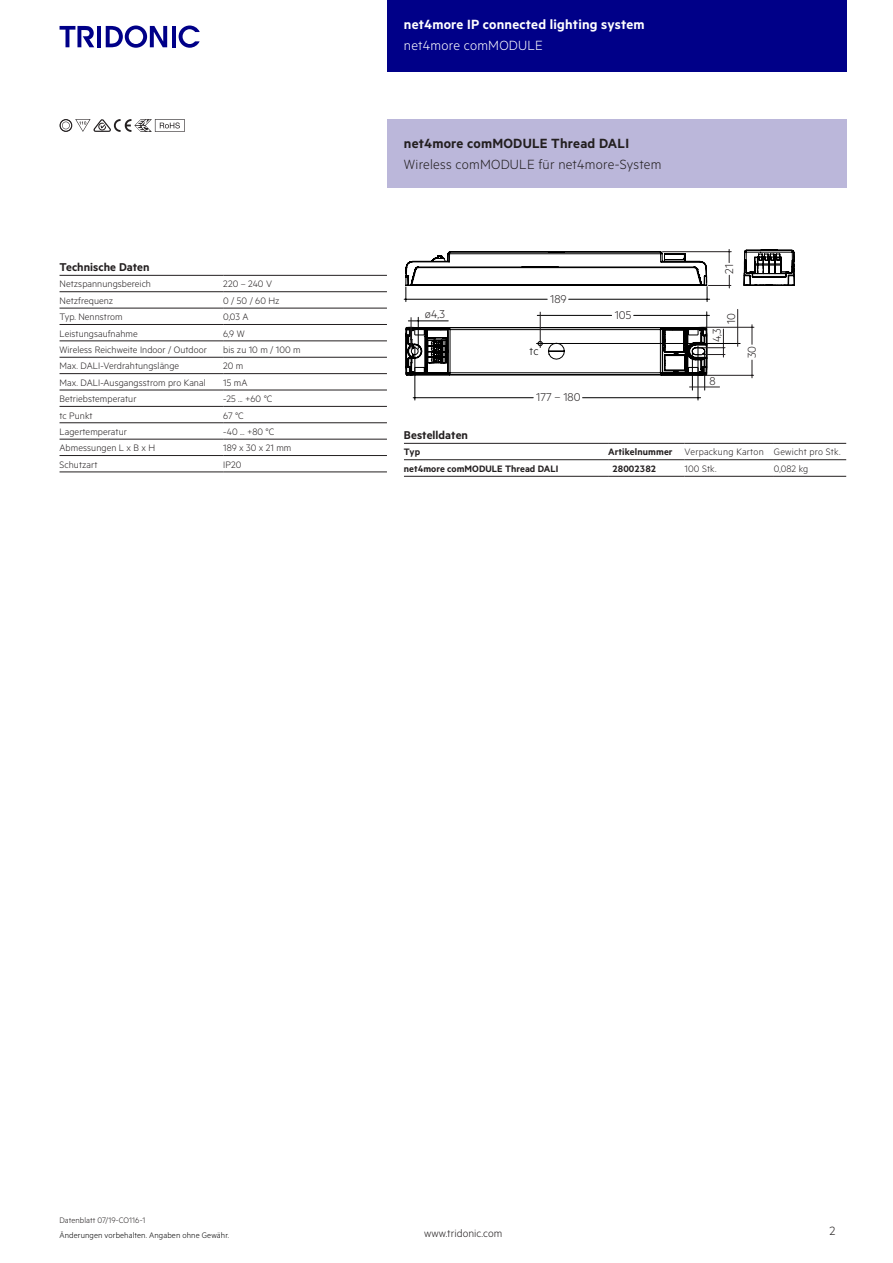
<style>
.page{position:relative;width:893px;height:1263px;background:#fff}
.page>*{position:absolute;margin:0;border:0;box-sizing:border-box;transform-origin:0 0}
.t1{font:15px "Tridonic Metric Print Light";letter-spacing:.015em;color:#231f20}
.t2{font:15px "Tridonic Metric Print Semi";letter-spacing:.015em;color:#fff}
.t3{font:15px "Tridonic Metric Print Semi";letter-spacing:.015em;color:#231f20}
.t4{font:15px "Tridonic Metric Print Light";letter-spacing:.015em;color:#fff}
.t5{font:13.5px "Tridonic Metric Print Light";color:#231f20}
.t6{font:12.75px "Tridonic Metric Print Semi";letter-spacing:.005em;color:#231f20}
.t7{font:12.75px "Tridonic Metric Print Light";color:#231f20}
.t8{font:12.75px "Tridonic Metric Print Light";color:#000}
.t9{font:12px "Tridonic Metric Print Light";letter-spacing:.005em;color:#231f20}
.t10{font:10.5px "Tridonic Metric Print Light";letter-spacing:.005em;color:#231f20}
.t11{font:10.5px "Tridonic Metric Print Semi";letter-spacing:.005em;color:#231f20}
.t12{font:9px "Tridonic Metric Print Light";letter-spacing:.01em;color:#000}
.t13{font:9px "Tridonic Metric Print Light";letter-spacing:.005em;color:#231f20}
.s1{font-family:"Tridonic Metric Print Semi"}
</style>
<div class="page">
<div style="left:387px;top:0;width:459px;height:72px;background:#008"></div>
<hr style="left:97px;top:26px;width:4px;height:21px;background:#008">
<svg style="left:106px;top:26px;width:61px;height:22px"></svg>
<hr style="left:172px;top:26px;width:3px;height:21px;background:#008">
<svg style="left:179px;top:26px;width:21px;height:22px"></svg>
<svg style="left:60px;top:26px;width:34px;height:21px"></svg>
<svg style="left:60px;top:119px;width:125px;height:13px"></svg>
<hr style="left:60px;top:275px;width:163px;height:1px;background:#231f20">
<hr style="left:223px;top:275px;width:164px;height:1px;background:#231f20">
<hr style="left:60px;top:291px;width:163px;height:1px;background:#231f20">
<hr style="left:60px;top:357px;width:163px;height:1px;background:#231f20">
<hr style="left:223px;top:291px;width:164px;height:1px;background:#231f20">
<hr style="left:223px;top:357px;width:164px;height:1px;background:#231f20">
<hr style="left:60px;top:308px;width:163px;height:1px;background:#231f20">
<hr style="left:60px;top:324px;width:163px;height:1px;background:#231f20">
<hr style="left:60px;top:341px;width:163px;height:1px;background:#231f20">
<hr style="left:60px;top:373px;width:163px;height:1px;background:#231f20">
<hr style="left:60px;top:390px;width:163px;height:1px;background:#231f20">
<hr style="left:60px;top:406px;width:163px;height:1px;background:#231f20">
<hr style="left:223px;top:308px;width:164px;height:1px;background:#231f20">
<hr style="left:223px;top:324px;width:164px;height:1px;background:#231f20">
<hr style="left:223px;top:341px;width:164px;height:1px;background:#231f20">
<hr style="left:223px;top:373px;width:164px;height:1px;background:#231f20">
<hr style="left:223px;top:390px;width:164px;height:1px;background:#231f20">
<hr style="left:223px;top:406px;width:164px;height:1px;background:#231f20">
<hr style="left:60px;top:422px;width:163px;height:1px;background:#231f20">
<hr style="left:223px;top:422px;width:164px;height:1px;background:#231f20">
<hr style="left:60px;top:471px;width:163px;height:1px;background:#231f20">
<hr style="left:223px;top:471px;width:164px;height:1px;background:#231f20">
<hr style="left:60px;top:439px;width:163px;height:1px;background:#231f20">
<hr style="left:223px;top:439px;width:164px;height:1px;background:#231f20">
<hr style="left:60px;top:455px;width:163px;height:1px;background:#231f20">
<hr style="left:223px;top:455px;width:164px;height:1px;background:#231f20">
<div style="left:387px;top:119px;width:459px;height:68px;background:#bbb7da"></div>
<svg style="left:431px;top:249px;width:363px;height:152px"></svg>
<svg style="left:752px;top:360px;width:1px;height:18px"></svg>
<svg style="left:752px;top:325px;width:1px;height:19px"></svg>
<hr style="left:705px;top:327px;width:49px;height:1px;background:#231f20">
<hr style="left:705px;top:375px;width:49px;height:1px;background:#231f20">
<hr style="left:536px;top:343px;width:204px;height:1px;background:#000001">
<hr style="left:737px;top:309px;width:1px;height:37px;background:#231f20">
<hr style="left:583px;top:397px;width:118px;height:1px;background:#000">
<hr style="left:413px;top:397px;width:120px;height:1px;background:#000">
<hr style="left:698px;top:346px;width:1px;height:54px;background:#000">
<hr style="left:704px;top:352px;width:1px;height:38px;background:#000">
<hr style="left:692px;top:352px;width:1px;height:38px;background:#000">
<hr style="left:415px;top:346px;width:1px;height:54px;background:#000">
<svg style="left:404px;top:249px;width:327px;height:133px"></svg>
<hr style="left:540px;top:312px;width:1px;height:36px;background:#231f20">
<hr style="left:689px;top:387px;width:30px;height:1px;background:#231f20">
<svg style="left:404px;top:460px;width:281px;height:16px"></svg>
<hr style="left:404px;top:459px;width:204px;height:1px;background:#231f20">
<hr style="left:608px;top:459px;width:77px;height:1px;background:#231f20">
<hr style="left:685px;top:459px;width:89px;height:1px;background:#231f20">
<hr style="left:774px;top:459px;width:72px;height:1px;background:#231f20">
<hr style="left:404px;top:476px;width:204px;height:1px;background:#231f20">
<hr style="left:608px;top:476px;width:77px;height:1px;background:#231f20">
<hr style="left:685px;top:476px;width:89px;height:1px;background:#231f20">
<hr style="left:774px;top:476px;width:72px;height:1px;background:#231f20">
<hr style="left:404px;top:443px;width:204px;height:1px;background:#231f20">
<hr style="left:608px;top:443px;width:77px;height:1px;background:#231f20">
<hr style="left:685px;top:443px;width:89px;height:1px;background:#231f20">
<hr style="left:774px;top:443px;width:72px;height:1px;background:#231f20">
<h1 class="t2" style="left:404px;top:15px;width:242px">net4more IP connected lighting system</h1>
<h1 class="t4" style="left:404px;top:37px;width:140px">net4more comMODULE</h1>
<p class="t6" style="left:60px;top:260px;width:91px">Technische Daten</p>
<p class="t10" style="left:60px;top:278px;width:93px">Netzspannungsbereich</p>
<p class="t10" style="left:223px;top:278px;width:50px">220 – 240 V</p>
<p class="t10" style="left:60px;top:294px;width:55px">Netzfrequenz</p>
<p class="t10" style="left:223px;top:294px;width:58px">0 / 50 / 60 Hz</p>
<p class="t10" style="left:60px;top:311px;width:65px">Typ. Nennstrom</p>
<p class="t10" style="left:223px;top:311px;width:27px">0,03 A</p>
<p class="t10" style="left:60px;top:327px;width:80px">Leistungsaufnahme</p>
<p class="t10" style="left:223px;top:327px;width:23px">6,9 W</p>
<p class="t10" style="left:60px;top:344px;width:149px">Wireless Reichweite Indoor / Outdoor</p>
<p class="t10" style="left:223px;top:344px;width:79px">bis zu 10 m / 100 m</p>
<p class="t10" style="left:60px;top:360px;width:121px">Max. DALI-Verdrahtungslänge</p>
<p class="t10" style="left:223px;top:360px;width:22px">20 m</p>
<p class="t10" style="left:60px;top:376px;width:148px">Max. DALI-Ausgangsstrom pro Kanal</p>
<p class="t10" style="left:223px;top:376px;width:26px">15 mA</p>
<p class="t10" style="left:60px;top:393px;width:79px">Betriebstemperatur</p>
<p class="t10" style="left:223px;top:393px;width:51px">-25 ... +60 °C</p>
<p class="t10" style="left:60px;top:409px;width:35px">tc Punkt</p>
<p class="t10" style="left:223px;top:409px;width:22px">67 °C</p>
<p class="t10" style="left:60px;top:425px;width:69px">Lagertemperatur</p>
<p class="t10" style="left:223px;top:425px;width:53px">-40 ... +80 °C</p>
<p class="t10" style="left:60px;top:442px;width:97px">Abmessungen L x B x H</p>
<p class="t10" style="left:223px;top:442px;width:70px">189 x 30 x 21 mm</p>
<p class="t10" style="left:60px;top:458px;width:39px">Schutzart</p>
<p class="t10" style="left:223px;top:458px;width:20px">IP20</p>
<h1 class="t3" style="left:404px;top:134px;width:227px">net4more comMODULE Thread DALI</h1>
<h1 class="t1" style="left:404px;top:156px;width:259px">Wireless comMODULE für net4more-System</h1>
<p class="t7" style="left:550px;top:292px;width:18px">189</p>
<p class="t7" style="left:425px;top:307px;width:22px">ø4,3</p>
<p class="t7" style="left:615px;top:308px;width:18px">105</p>
<p class="t8" style="left:529px;top:344px;width:11px">tc</p>
<p class="t7" style="left:536px;top:390px;width:46px">177 – 180</p>
<p class="t7" style="left:722px;top:274px;width:11px;rotate:-90deg">21</p>
<p class="t7" style="left:724px;top:324px;width:13px;rotate:-90deg">10</p>
<p class="t7" style="left:709px;top:342px;width:15px;rotate:-90deg">4,3</p>
<p class="t7" style="left:709px;top:373px;width:8px">8</p>
<p class="t7" style="left:744px;top:358px;width:14px;rotate:-90deg">30</p>
<p class="t6" style="left:404px;top:427px;width:66px">Bestelldaten</p>
<p class="t11" style="left:404px;top:446px;width:18px">Typ</p>
<p class="t10" style="left:608px;top:446px;width:234px"><span class="s1">Artikelnummer</span> Verpackung Karton Gewicht pro Stk.</p>
<p class="t11" style="left:404px;top:462px;width:156px">net4more comMODULE Thread DALI</p>
<p class="t11" style="left:612px;top:462px;width:46px">28002382</p>
<p class="t10" style="left:685px;top:463px;width:33px">100 Stk.</p>
<p class="t10" style="left:774px;top:463px;width:36px">0,082 kg</p>
<p class="t13" style="left:60px;top:1215px;width:87px">Datenblatt 07/19-CO116-1</p>
<p class="t12" style="left:60px;top:1229px;width:171px">Änderungen vorbehalten. Angaben ohne Gewähr.</p>
<p class="t9" style="left:424px;top:1227px;width:80px">www.tridonic.com</p>
<p class="t5" style="left:829px;top:1223px;width:7px">2</p>
</div>
